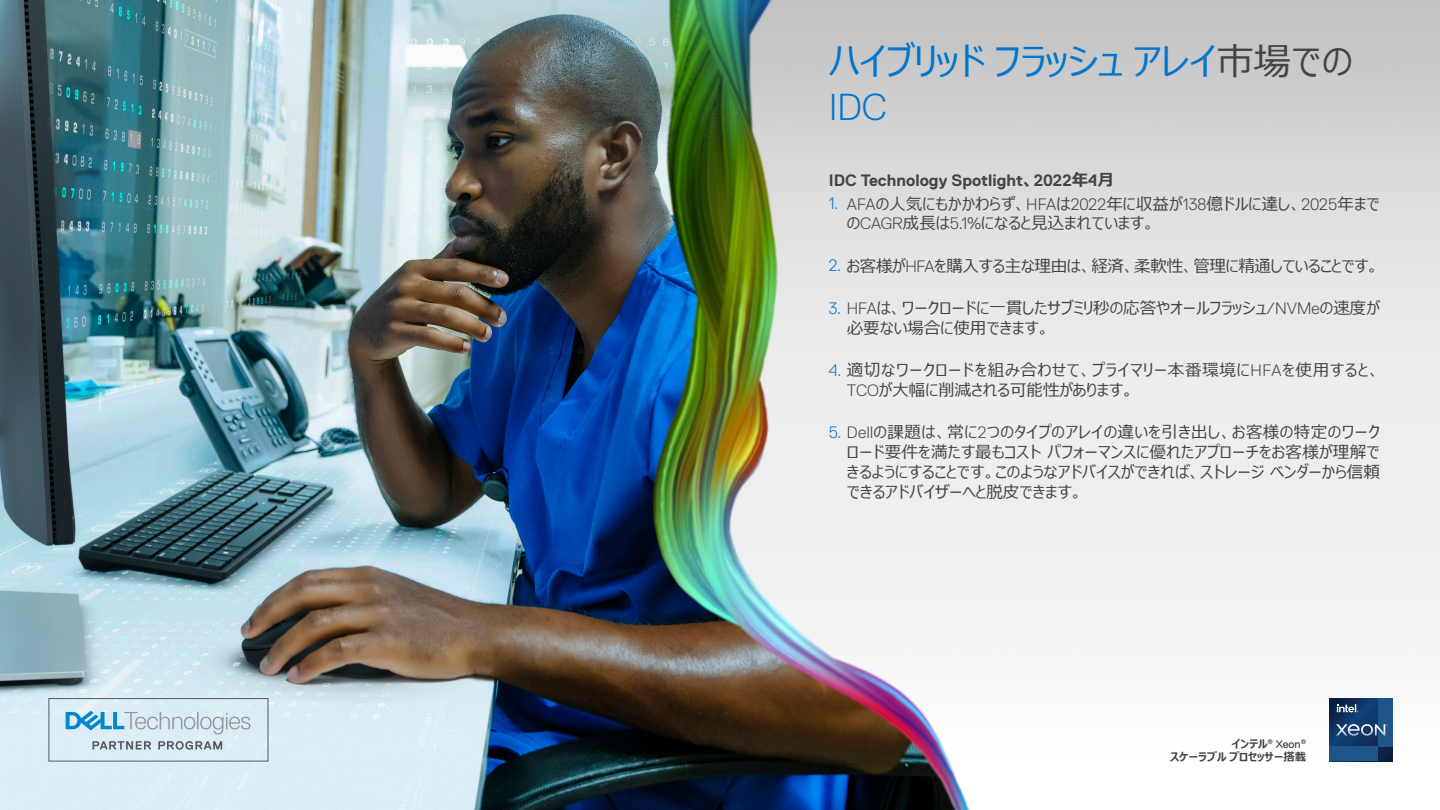
<style>
.page{position:relative;width:1440px;height:810px;background:#fff}
.page>*{position:absolute;margin:0;border:0;box-sizing:border-box;transform-origin:0 0}
.t1{font:37.5px/45px "Meiryo UI";color:#0076ce}
.t2{font:16.5px/19.8px "Meiryo UI";color:#444}
.t3{font:16.5px/19.8px "Meiryo UI";letter-spacing:.045em;color:#444}
.t4{font:16.5px "Meiryo UI";letter-spacing:-.02em;color:#444}
.Body_Sub_heading{font:700 16.5px "Dell Replica";color:#444}
.t5{font:700 11.25px/13.5px "Meiryo UI";color:#444;text-align:right}
.s1{color:#444}
.s2{font-family:"Dell Replica";font-weight:300}
.s3{font-family:"Meiryo UI"}
.s4{font-family:"Dell Replica";font-weight:300;color:#0076ce}
.s5{font-family:"Dell Replica";font-weight:400}
</style>
<div class="page">
<img style="left:0;top:0;width:1418px;height:810px">
<svg style="left:1330px;top:699px;width:62px;height:62px;background:#0f3361"></svg>
<div style="left:1378px;top:699px;width:14px;height:48px;background:#1f5488"></div>
<div style="left:1330px;top:747px;width:48px;height:14px;background:#1f5488"></div>
<svg style="left:1337px;top:704px;width:22px;height:8px"></svg>
<svg style="left:1336px;top:724px;width:52px;height:12px"></svg>
<div style="left:49px;top:698px;width:219px;height:63px;border:1px solid #57585a"></div>
<svg style="left:92px;top:741px;width:59px;height:9px"></svg>
<svg style="left:158px;top:741px;width:64px;height:9px"></svg>
<svg style="left:66px;top:711px;width:184px;height:23px;background:#b7d5e3"></svg>
<p class="t1" style="left:829px;top:41px;width:525px">ハイブリッドフラッシュアレイ<span class="s1">市場での<br></span><span class="s2">IDC</span></p>
<p class="Body_Sub_heading" style="left:829px;top:171px;width:287px">IDC Technology Spotlight<span class="s3">、</span>2022<span class="s3">年</span>4<span class="s3">月</span></p>
<p class="t2" style="left:847px;top:195px;width:535px;text-indent:-18px"><span class="s4">1.</span> <span class="s2">AFA</span>の人気にもかかわらず、<span class="s2">HFA</span>は<span class="s2">2022</span>年に収益が<span class="s2">138</span>億ドルに達し、<span class="s2">2025</span>年までの<span class="s2">CAGR</span>成長は<span class="s2">5.1%</span>になると見込まれています。</p>
<p class="t4" style="left:829px;top:254px;width:552px"><span class="s4">2.</span> お客様が<span class="s2">HFA</span>を購入する主な理由は、経済、柔軟性、管理に精通していることです。</p>
<p class="t2" style="left:847px;top:299px;width:535px;text-indent:-18px"><span class="s4">3.</span> <span class="s2">HFA</span>は、ワークロードに一貫したサブミリ秒の応答やオールフラッシュ<span class="s2">/NVMe</span>の速度が必要ない場合に使用できます。</p>
<p class="t3" style="left:847px;top:361px;width:535px;text-indent:-18px"><span class="s4">4.</span> 適切なワークロードを組み合わせて、プライマリー本番環境に<span class="s2">HFA</span>を使用すると、<br><span class="s2">TCO</span>が大幅に削減される可能性があります。</p>
<p class="t2" style="left:847px;top:423px;width:535px;text-align:justify;text-indent:-18px"><span class="s4">5.</span> <span class="s2">Dell</span>の課題は、常に<span class="s2">2</span>つのタイプのアレイの違いを引き出し、お客様の特定のワークロード要件を満たす最もコストパフォーマンスに優れたアプローチをお客様が理解できるようにすることです。このようなアドバイスができれば、ストレージベンダーから信頼できるアドバイザーへと脱皮できます。</p>
<p class="t5" style="left:1170px;top:737px;width:138px">インテル<sup>®</sup> <span class="s5">Xeon</span><sup>®<br></sup>スケーラブルプロセッサー搭載</p>
</div>
